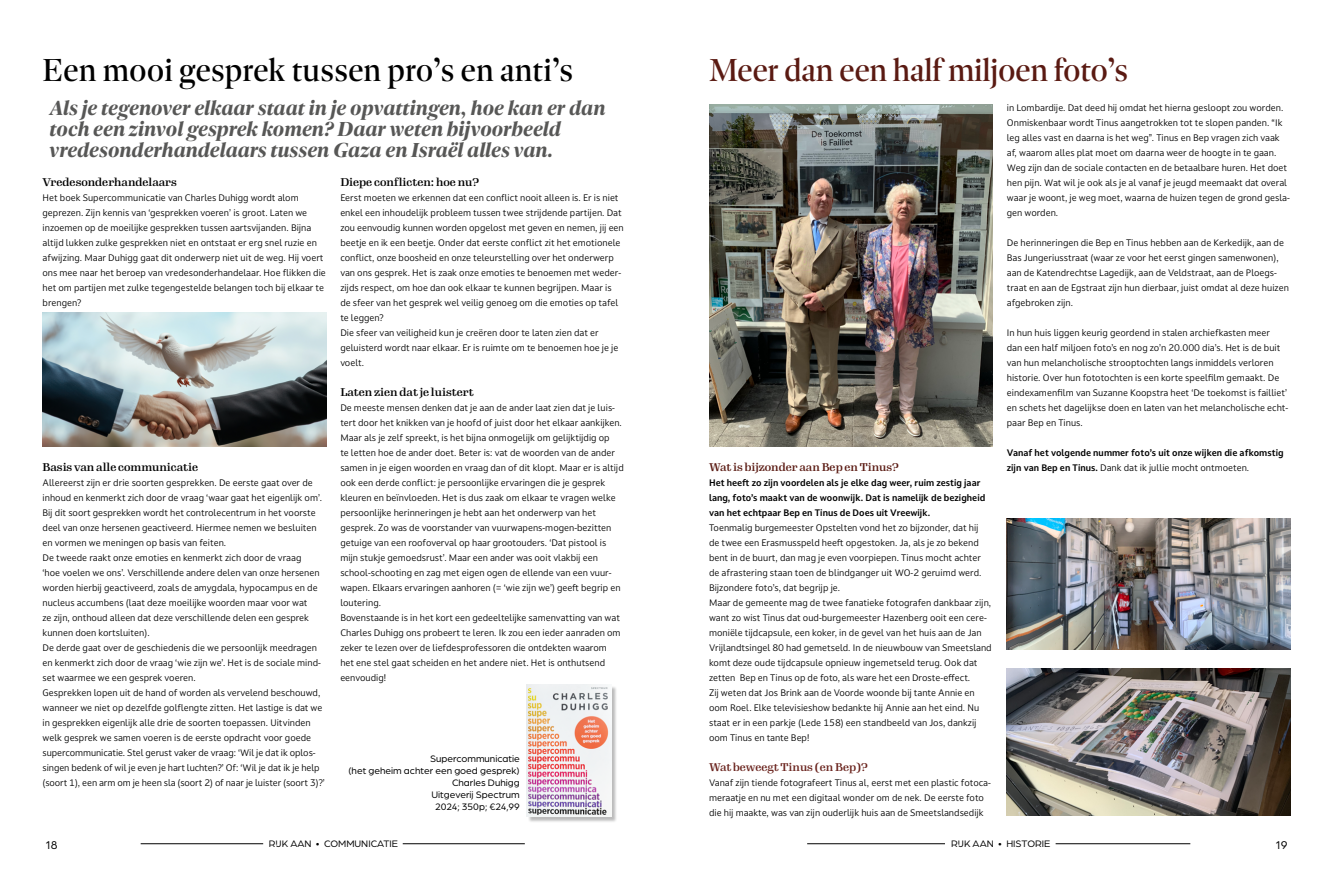
<style>
.page{position:relative;width:1333px;height:893px;background:#fff}
.page>*{position:absolute;margin:0;border:0;box-sizing:border-box;transform-origin:0 0}
.t1{font:33px "Dejanire Headline";color:#000}
.t2{font:33px "Dejanire Headline";letter-spacing:-.01em;color:#5a1a12}
.t3{font:italic 700 21px/21px "Dejanire Headline";color:#575756}
.t4{font:12px "Arboria";color:#000}
.t5{font:500 11px "Gimlet Display";color:#000}
.t6{font:500 11px "Gimlet Display";color:#5a1a12}
.t7{font:500 11px "Gimlet Display";color:#69221c}
.t8{font:10px/12px "Arboria";color:#000;text-align:right}
.t9{font:9px/15px "Darkmode Darkmode On";color:#000}
.t10{font:700 9px/15px "Darkmode Darkmode On";color:#000}
.s1{font-weight:400}
</style>
<div class="page">
<hr style="left:403px;top:843px;width:122px;height:1px;background:#000">
<hr style="left:141px;top:843px;width:122px;height:1px;background:#000">
<div style="left:528px;top:686px;width:89px;height:137px;background:#000;opacity:.27"></div>
<img style="left:526px;top:684px;width:85px;height:132px">
<img style="left:43px;top:313px;width:283px;height:133px">
<hr style="left:807px;top:843px;width:138px;height:1px;background:#000">
<hr style="left:1055px;top:843px;width:135px;height:1px;background:#000">
<img style="left:709px;top:104px;width:283px;height:342px">
<img style="left:1006px;top:518px;width:284px;height:132px">
<img style="left:1006px;top:668px;width:284px;height:148px">
<h1 class="t1" style="left:43px;top:51px;width:532px">Een mooi gesprek tussen pro’s en anti’s</h1>
<h2 class="t3" style="left:50px;top:97px;width:557px">Als je tegenover elkaar staat in je opvattingen, hoe kan er dan toch een zinvol gesprek komen? Daar weten bijvoorbeeld vredesonderhandelaars tussen Gaza en Israël alles van.</h2>
<p class="t5" style="left:43px;top:175px;width:136px">Vredesonderhandelaars</p>
<p class="t9" style="left:43px;top:190px;width:285px">Het boek Supercommunicatie van Charles Duhigg wordt alom geprezen. Zijn kennis van ‘gesprekken voeren’ is groot. Laten we inzoemen op de moeilijke gesprekken tussen aartsvijanden. Bijna altijd lukken zulke gesprekken niet en ontstaat er erg snel ruzie en afwijzing. Maar Duhigg gaat dit onderwerp niet uit de weg. Hij voert ons mee naar het beroep van vredesonderhandelaar. Hoe flikken die het om partijen met zulke tegengestelde belangen toch bij elkaar te brengen?</p>
<p class="t5" style="left:43px;top:460px;width:157px">Basis van alle communicatie</p>
<p class="t9" style="left:43px;top:475px;width:284px">Allereerst zijn er drie soorten gesprekken. De eerste gaat over de inhoud en kenmerkt zich door de vraag ‘waar gaat het eigenlijk om’.<br>Bij dit soort gesprekken wordt het controlecentrum in het voorste deel van onze hersenen geactiveerd. Hiermee nemen we besluiten en vormen we meningen op basis van feiten.<br>De tweede raakt onze emoties en kenmerkt zich door de vraag<br>‘hoe voelen we ons’. Verschillende andere delen van onze hersenen worden hierbij geactiveerd, zoals de amygdala, hypocampus en de nucleus accumbens (laat deze moeilijke woorden maar voor wat<br>ze zijn, onthoud alleen dat deze verschillende delen een gesprek kunnen doen kortsluiten).<br>De derde gaat over de geschiedenis die we persoonlijk meedragen en kenmerkt zich door de vraag ‘wie zijn we’. Het is de sociale mind&shy;set waarmee we een gesprek voeren.<br>Gesprekken lopen uit de hand of worden als vervelend beschouwd, wanneer we niet op dezelfde golflengte zitten. Het lastige is dat we in gesprekken eigenlijk alle drie de soorten toepassen. Uitvinden welk gesprek we samen voeren is de eerste opdracht voor goede supercommunicatie. Stel gerust vaker de vraag: ‘Wil je dat ik oplos&shy;singen bedenk of wil je even je hart luchten?’ Of: ‘Wil je dat ik je help (soort 1), een arm om je heen sla (soort 2) of naar je luister (soort 3)?’</p>
<p class="t5" style="left:340px;top:175px;width:140px">Diepe conflicten: hoe nu?</p>
<p class="t9" style="left:340px;top:190px;width:285px">Eerst moeten we erkennen dat een conflict nooit alleen is. Er is niet enkel een inhoudelijk probleem tussen twee strijdende partijen. Dat zou eenvoudig kunnen worden opgelost met geven en nemen, jij een beetje en ik een beetje. Onder dat eerste conflict zit het emotionele conflict, onze boosheid en onze teleurstelling over het onderwerp van ons gesprek. Het is zaak onze emoties te benoemen met weder&shy;zijds respect, om hoe dan ook elkaar te kunnen begrijpen. Maar is de sfeer van het gesprek wel veilig genoeg om die emoties op tafel te leggen?<br>Die sfeer van veiligheid kun je creëren door te laten zien dat er geluisterd wordt naar elkaar. Er is ruimte om te benoemen hoe je je voelt.</p>
<p class="t5" style="left:340px;top:385px;width:135px">Laten zien dat je luistert</p>
<p class="t9" style="left:340px;top:400px;width:285px">De meeste mensen denken dat je aan de ander laat zien dat je luis&shy;tert door het knikken van je hoofd of juist door het elkaar aankijken.<br>Maar als je zelf spreekt, is het bijna onmogelijk om gelijktijdig op<br>te letten hoe de ander doet. Beter is: vat de woorden van de ander samen in je eigen woorden en vraag dan of dit klopt. Maar er is altijd ook een derde conflict: je persoonlijke ervaringen die je gesprek kleuren en beïnvloeden. Het is dus zaak om elkaar te vragen welke persoonlijke herinneringen je hebt aan het onderwerp van het gesprek. Zo was de voorstander van vuurwapens-mogen-bezitten getuige van een roofoverval op haar grootouders. ‘Dat pistool is mijn stukje gemoedsrust’. Maar een ander was ooit vlakbij een school-schooting en zag met eigen ogen de ellende van een vuur&shy;wapen. Elkaars ervaringen aanhoren (= ‘wie zijn we’) geeft begrip en loutering.<br>Bovenstaande is in het kort een gedeeltelijke samenvatting van wat Charles Duhigg ons probeert te leren. Ik zou een ieder aanraden om zeker te lezen over de liefdesprofessoren die ontdekten waarom<br>het ene stel gaat scheiden en het andere niet. Het is onthutsend eenvoudig!</p>
<p class="t8" style="left:348px;top:753px;width:173px">Supercommunicatie<br>(het geheim achter een goed gesprek)<br>Charles Duhigg<br>Uitgeverij Spectrum<br>2024; 350p; €24,99</p>
<h1 class="t2" style="left:709px;top:51px;width:420px">Meer dan een half miljoen foto’s</h1>
<p class="t6" style="left:709px;top:460px;width:191px">Wat is bijzonder aan Bep en Tinus?</p>
<p class="t10" style="left:709px;top:475px;width:278px">Het heeft zo zijn voordelen als je elke dag weer, ruim zestig jaar lang, foto’s maakt van de woonwijk. Dat is namelijk de bezigheid van het echtpaar Bep en Tinus de Does uit Vreewijk.</p>
<p class="t9" style="left:709px;top:520px;width:284px">Toenmalig burgemeester Opstelten vond het zo bijzonder, dat hij<br>de twee een Erasmusspeld heeft opgestoken. Ja, als je zo bekend bent in de buurt, dan mag je even voorpiepen. Tinus mocht achter de afrastering staan toen de blindganger uit WO-2 geruimd werd.<br>Bijzondere foto’s, dat begrijp je.<br>Maar de gemeente mag de twee fanatieke fotografen dankbaar zijn, want zo wist Tinus dat oud-burgemeester Hazenberg ooit een cere&shy;moniële tijdcapsule, een koker, in de gevel van het huis aan de Jan Vrijlandtsingel 80 had gemetseld. In de nieuwbouw van Smeetsland komt deze oude tijdcapsule opnieuw ingemetseld terug. Ook dat zetten Bep en Tinus op de foto, als ware het een Droste-effect.<br>Zij weten dat Jos Brink aan de Voorde woonde bij tante Annie en oom Roel. Elke televisieshow bedankte hij Annie aan het eind. Nu staat er in een parkje (Lede 158) een standbeeld van Jos, dankzij oom Tinus en tante Bep!</p>
<p class="t7" style="left:709px;top:760px;width:160px">Wat beweegt Tinus (en Bep)?</p>
<p class="t9" style="left:709px;top:775px;width:283px">Vanaf zijn tiende fotografeert Tinus al, eerst met een plastic fotoca&shy;meraatje en nu met een digitaal wonder om de nek. De eerste foto die hij maakte, was van zijn ouderlijk huis aan de Smeetslandsedijk</p>
<p class="t9" style="left:1006px;top:100px;width:284px">in Lombardije. Dat deed hij omdat het hierna gesloopt zou worden.<br>Onmiskenbaar wordt Tinus aangetrokken tot te slopen panden. “Ik leg alles vast en daarna is het weg”. Tinus en Bep vragen zich vaak af, waarom alles plat moet om daarna weer de hoogte in te gaan.<br>Weg zijn dan de sociale contacten en de betaalbare huren. Het doet hen pijn. Wat wil je ook als je al vanaf je jeugd meemaakt dat overal waar je woont, je weg moet, waarna de huizen tegen de grond gesla&shy;gen worden.</p>
<p class="t9" style="left:1006px;top:235px;width:283px">De herinneringen die Bep en Tinus hebben aan de Kerkedijk, aan de Bas Jungeriusstraat (waar ze voor het eerst gingen samenwonen), aan de Katendrechtse Lagedijk, aan de Veldstraat, aan de Ploegs&shy;traat en aan de Egstraat zijn hun dierbaar, juist omdat al deze huizen afgebroken zijn.</p>
<p class="t9" style="left:1006px;top:325px;width:283px">In hun huis liggen keurig geordend in stalen archiefkasten meer<br>dan een half miljoen foto’s en nog zo’n 20.000 dia’s. Het is de buit van hun melancholische strooptochten langs inmiddels verloren historie. Over hun fototochten is een korte speelfilm gemaakt. De eindexamenfilm van Suzanne Koopstra heet ‘De toekomst is failliet’ en schets het dagelijkse doen en laten van het melancholische echt&shy;paar Bep en Tinus.</p>
<p class="t10" style="left:1006px;top:445px;width:278px">Vanaf het volgende nummer foto’s uit onze wijken die afkomstig zijn van Bep en Tinus. <span class="s1">Dank dat ik jullie mocht ontmoeten.</span></p>
<p class="t8" style="left:269px;top:838px;width:131px">RIJK AAN • COMMUNICATIE</p>
<p class="t8" style="left:951px;top:838px;width:100px">RIJK AAN • HISTORIE</p>
<h3 class="t4" style="left:45px;top:837px;width:14px">18</h3>
<h3 class="t4" style="left:1275px;top:837px;width:14px">19</h3>
</div>
